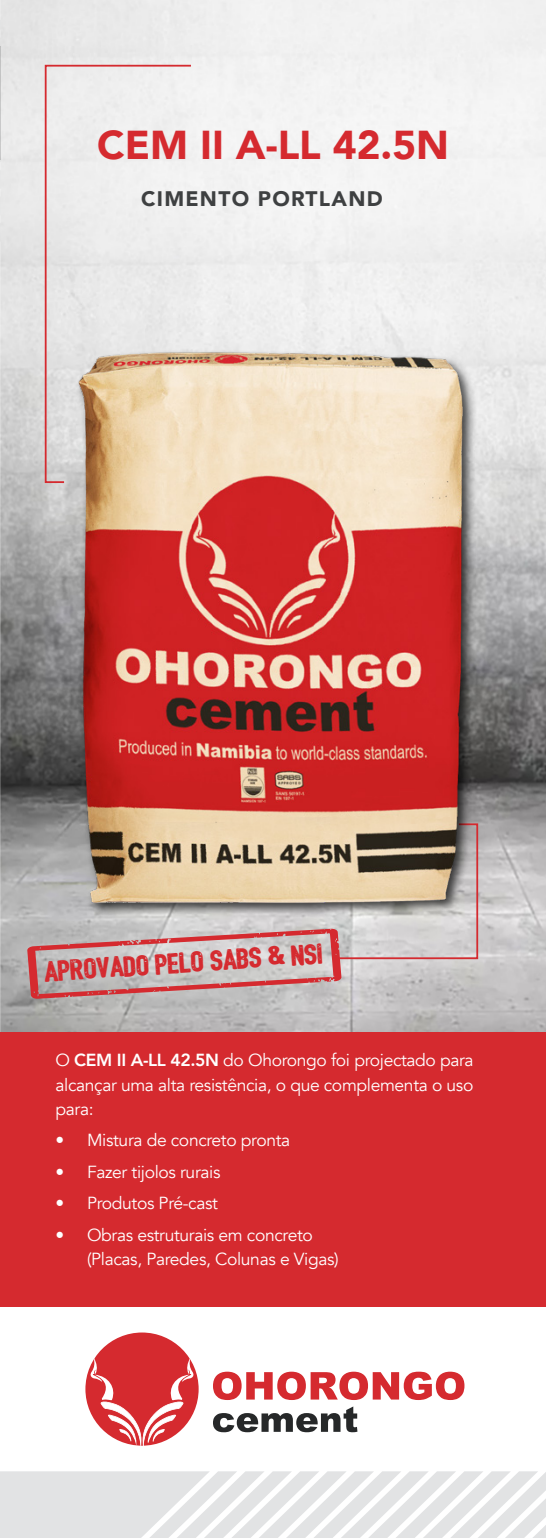
<style>
.page{position:relative;width:546px;height:1538px;background:#fff}
.page>*{position:absolute;margin:0;border:0;box-sizing:border-box;transform-origin:0 0}
.t1{font:900 40.25px "Avenir";color:#d52a2f}
.t2{font:28px "Bushcraft distress";color:#d52a2f}
.t3{font:900 21px "Avenir";letter-spacing:.06em;color:#3e4041}
.t4{font:17.5px/24.5px "Avenir";letter-spacing:-.02em;color:#fff;text-align:justify}
.s1{font-family:"Londrina Solid";font-size:25.72px}
.s2{font-weight:800}
</style>
<div class="page">
<img style="left:0;top:0;width:546px;height:1032px">
<svg style="left:21px;top:901px;width:326px;height:126px"></svg>
<svg style="left:44px;top:64px;width:149px;height:420px"></svg>
<svg style="left:330px;top:919px;width:149px;height:41px"></svg>
<img style="left:51px;top:336px;width:444px;height:583px">
<svg style="left:0;top:1471px;width:546px;height:67px"></svg>
<div style="left:0;top:1032px;width:546px;height:275px;background:#d52a2f"></div>
<svg style="left:213px;top:1371px;width:251px;height:29px"></svg>
<svg style="left:213px;top:1406px;width:144px;height:26px"></svg>
<div style="left:85px;top:1332px;width:114px;height:113px;background:#d52a2f;border-radius:50%"></div>
<svg style="left:90px;top:1358px;width:104px;height:88px"></svg>
<h1 class="t1" style="left:97px;top:110px;width:353px">CEM II A-LL 42.5N</h1>
<p class="t3" style="left:141px;top:181px;width:243px">CIMENTO PORTLAND</p>
<h2 class="t2" style="left:44px;top:956px;width:280px;rotate:-4deg">APROVADO PELO SABS <span class="s1">&amp;</span> NSI</h2>
<p class="t4" style="left:56px;top:1048px;width:419px">O <span class="s2">CEM II A-LL 42.5N</span> do Ohorongo foi projectado para alcançar uma alta resistência, o que complementa o uso para:</p>
<p class="t4" style="left:56px;top:1128px;width:236px">• Mistura de concreto pronta</p>
<p class="t4" style="left:56px;top:1160px;width:166px">• Fazer tijolos rurais</p>
<p class="t4" style="left:56px;top:1191px;width:164px">• Produtos Pré-cast</p>
<p class="t4" style="left:87px;top:1223px;width:253px;text-indent:-32px">• Obras estruturais em concreto (Placas, Paredes, Colunas e Vigas)</p>
</div>
